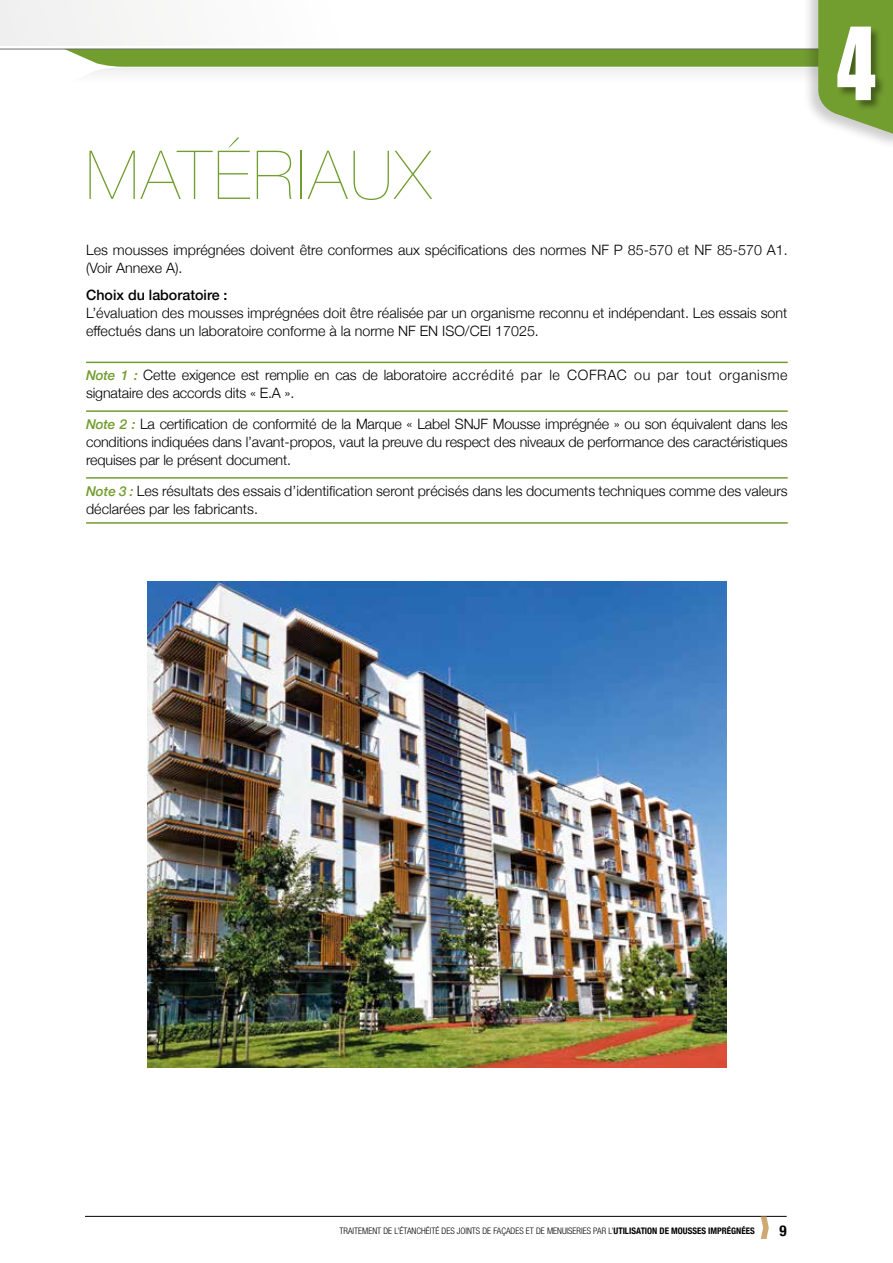
<style>
.page{position:relative;width:893px;height:1263px;background:#fff}
.page>*{position:absolute;margin:0;border:0;box-sizing:border-box;transform-origin:0 0}
.t1{font:93px "Impact";color:#fff;scale:.83 1}
.t2{font:200 67.5px "Helvetica Neue";letter-spacing:.04em;color:#729d2f}
.t3{font:700 condensed 15px "Helvetica Neue";color:#000}
.t4{font:300 14.25px/18px "Helvetica Neue";color:#000}
.t5{font:500 14.25px "Helvetica Neue";color:#000}
.t6{font:300 condensed 9px "Helvetica Neue LT Std";color:#000}
.s1{font-weight:500;font-style:italic;font-size:13.5px;color:#729d2f}
.s2{font-family:"Helvetica Neue";font-weight:700}
</style>
<div class="page">
<hr style="left:85px;top:1216px;width:702px;height:1px;background:#000">
<svg style="left:761px;top:1216px;width:8px;height:23px"></svg>
<div style="left:0;top:0;width:893px;height:46px;background:#f1f1f1"></div>
<hr style="left:0;top:49px;width:893px;height:1px;background:#706f6f">
<svg style="left:64px;top:0;width:829px;height:139px"></svg>
<div style="left:836px;top:27px;width:50px;height:84px;background:#000;opacity:.4"></div>
<hr style="left:86px;top:362px;width:702px;height:1px;background:#729d2f">
<hr style="left:86px;top:410px;width:702px;height:2px;background:#729d2f">
<hr style="left:86px;top:477px;width:702px;height:2px;background:#729d2f">
<hr style="left:86px;top:522px;width:702px;height:2px;background:#729d2f">
<img style="left:148px;top:581px;width:578px;height:486px">
<h2 class="t2" style="left:86px;top:123px;width:346px">MATÉRIAUX</h2>
<p class="t4" style="left:86px;top:240px;width:703px">Les mousses imprégnées doivent être conformes aux spécifications des normes NF P 85-570 et NF 85-570 A1. (Voir Annexe A).</p>
<p class="t5" style="left:86px;top:283px;width:143px">Choix du laboratoire :</p>
<p class="t4" style="left:86px;top:302px;width:703px">L’évaluation des mousses imprégnées doit être réalisée par un organisme reconnu et indépendant. Les essais sont effectués dans un laboratoire conforme à la norme NF EN ISO/CEI 17025.</p>
<p class="t4" style="left:86px;top:365px;width:703px"><span class="s1">Note 1 :</span> Cette exigence est remplie en cas de laboratoire accrédité par le COFRAC ou par tout organisme signataire des accords dits « E.A ».</p>
<p class="t4" style="left:86px;top:414px;width:703px;text-align:justify"><span class="s1">Note 2 :</span> La certification de conformité de la Marque « Label SNJF Mousse imprégnée » ou son équivalent dans les conditions indiquées dans l’avant-propos, vaut la preuve du respect des niveaux de performance des caractéristiques requises par le présent document.</p>
<p class="t4" style="left:86px;top:480px;width:703px"><span class="s1">Note 3 :</span> Les résultats des essais d’identification seront précisés dans les documents techniques comme des valeurs déclarées par les fabricants.</p>
<h1 class="t1" style="left:837px;top:-9px;width:48px">4</h1>
<p class="t6" style="left:340px;top:1225px;width:417px">TRAITEMENT DE L’ÉTANCHÉITÉ DES JOINTS DE FAÇADES ET DE MENUISERIES PAR L’<span class="s2">UTILISATION DE MOUSSES IMPRÉGNÉES</span></p>
<p class="t3" style="left:779px;top:1218px;width:9px">9</p>
</div>
